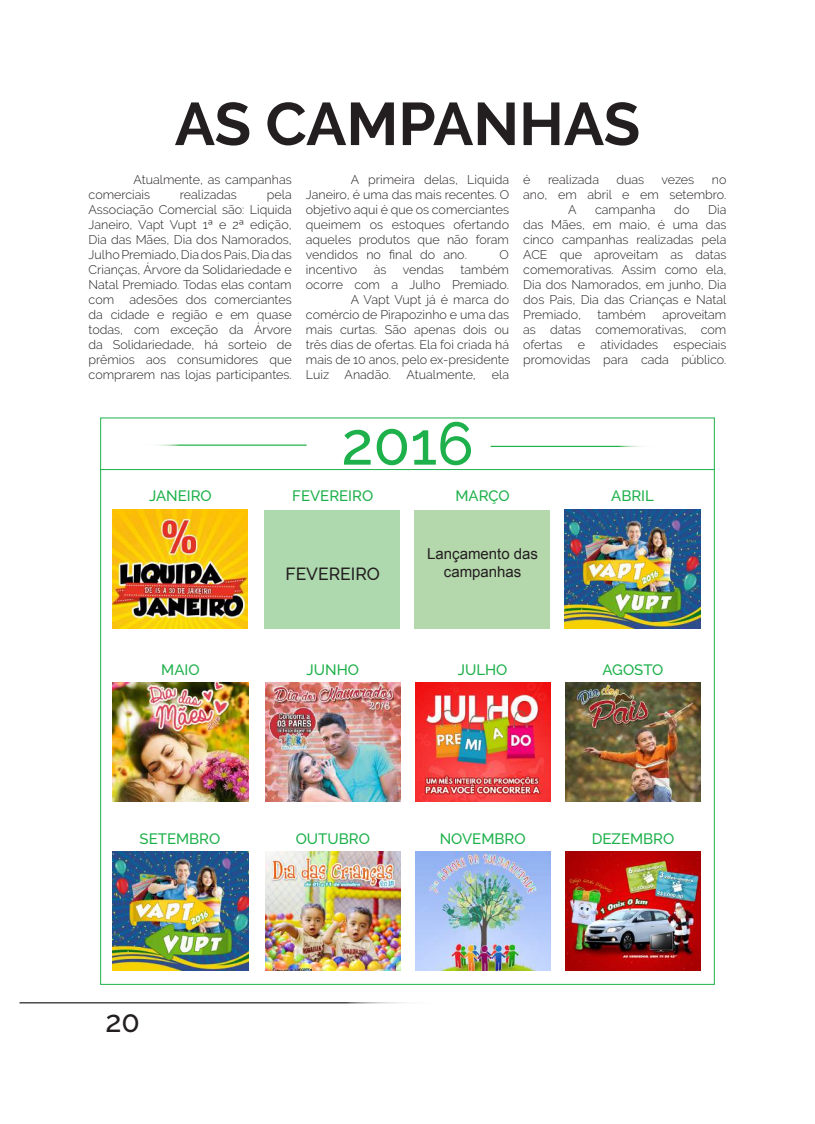
<style>
.page{position:relative;width:815px;height:1124px;background:#fff}
.page>*{position:absolute;margin:0;border:0;box-sizing:border-box;transform-origin:0 0}
.t1{font:700 60px "Raleway";color:#231f20}
.t2{font:500 60px "Raleway";color:#1eb14b}
.t3{font:500 30px "Raleway";color:#231f20}
.t4{font:500 17.5px "Raleway";color:#231f20}
.t5{font:500 15px "Raleway";color:#1eb14b}
.t6{font:15px "Arial";color:#231f20}
.t7{font:300 12.5px/15px "Raleway";color:#231f20;text-align:justify}
</style>
<div class="page">
<img style="left:112px;top:509px;width:136px;height:119px">
<div style="left:265px;top:509px;width:135px;height:119px;background:#aed9ae"></div>
<div style="left:415px;top:509px;width:135px;height:119px;background:#b5d7ac"></div>
<img style="left:565px;top:509px;width:135px;height:119px">
<img style="left:113px;top:682px;width:135px;height:119px">
<img style="left:265px;top:682px;width:135px;height:119px">
<img style="left:415px;top:682px;width:135px;height:119px">
<img style="left:565px;top:682px;width:136px;height:119px">
<img style="left:113px;top:851px;width:135px;height:119px">
<img style="left:265px;top:851px;width:135px;height:119px">
<img style="left:415px;top:851px;width:135px;height:119px">
<img style="left:565px;top:851px;width:136px;height:119px">
<hr style="left:100px;top:469px;width:615px;height:1px;background:#1eb14b">
<h1 class="t1" style="left:175px;top:90px;width:467px">AS CAMPANHAS</h1>
<p class="t7" style="left:89px;top:172px;width:205px;text-indent:45px">Atualmente, as campanhas comerciais</p>
<p class="t7" style="left:306px;top:172px;width:205px;text-indent:45px">A primeira delas, Liquida Janeiro, é uma das mais recentes. O objetivo aqui é que os comerciantes queimem os estoques ofertando aqueles produtos que não foram vendidos no final do ano.</p>
<p class="t7" style="left:523px;top:172px;width:9px">é</p>
<p class="t7" style="left:548px;top:172px;width:53px">realizada</p>
<p class="t7" style="left:617px;top:172px;width:29px">duas</p>
<p class="t7" style="left:661px;top:172px;width:34px">vezes</p>
<p class="t7" style="left:712px;top:172px;width:16px">no</p>
<p class="t7" style="left:523px;top:187px;width:205px">ano, em abril e em setembro.</p>
<p class="t7" style="left:568px;top:202px;width:10px">A</p>
<p class="t7" style="left:595px;top:202px;width:62px">campanha</p>
<p class="t7" style="left:674px;top:202px;width:17px">do</p>
<p class="t7" style="left:89px;top:187px;width:205px;text-indent:178px">pela Associação Comercial são: Liquida Janeiro, Vapt Vupt 1ª e 2ª edição, Dia das Mães, Dia dos Namorados, Julho Premiado, Dia dos Pais, Dia das Crianças, Árvore da Solidariedade e Natal Premiado. Todas elas contam com adesões dos comerciantes da cidade e região e em quase todas, com exceção da Árvore da Solidariedade, há sorteio de prêmios aos consumidores que comprarem nas lojas participantes.</p>
<p class="t7" style="left:180px;top:187px;width:59px">realizadas</p>
<p class="t7" style="left:523px;top:202px;width:205px;text-indent:185px">Dia das Mães, em maio, é uma das cinco campanhas realizadas pela ACE que aproveitam as datas comemorativas. Assim como ela, Dia dos Namorados, em junho, Dia dos Pais, Dia das Crianças e Natal Premiado,</p>
<p class="t7" style="left:500px;top:247px;width:11px">O</p>
<p class="t7" style="left:306px;top:262px;width:53px">incentivo</p>
<p class="t7" style="left:374px;top:262px;width:14px">às</p>
<p class="t7" style="left:403px;top:262px;width:43px">vendas</p>
<p class="t7" style="left:461px;top:262px;width:50px">também</p>
<p class="t7" style="left:306px;top:277px;width:205px">ocorre com a Julho Premiado.</p>
<p class="t7" style="left:351px;top:292px;width:160px">A Vapt Vupt já é marca do</p>
<p class="t7" style="left:306px;top:307px;width:205px">comércio de Pirapozinho e uma das</p>
<p class="t7" style="left:306px;top:322px;width:205px">mais curtas. São apenas dois ou</p>
<p class="t7" style="left:306px;top:337px;width:205px">três dias de ofertas. Ela foi criada há</p>
<p class="t7" style="left:306px;top:352px;width:205px">mais de 10 anos, pelo ex-presidente</p>
<p class="t7" style="left:306px;top:367px;width:172px">Luiz Anadão. Atualmente,</p>
<p class="t7" style="left:492px;top:367px;width:19px">ela</p>
<p class="t7" style="left:523px;top:307px;width:205px;text-indent:139px">aproveitam as datas comemorativas, com ofertas e atividades especiais promovidas para cada público.</p>
<p class="t7" style="left:598px;top:307px;width:50px">também</p>
<h1 class="t2" style="left:341px;top:409px;width:134px">2016</h1>
<p class="t5" style="left:149px;top:487px;width:64px">JANEIRO</p>
<p class="t5" style="left:292px;top:487px;width:82px">FEVEREIRO</p>
<p class="t5" style="left:455px;top:487px;width:56px">MARÇO</p>
<p class="t5" style="left:611px;top:487px;width:44px">ABRIL</p>
<p class="t6" style="left:427px;top:543px;width:112px">Lançamento das</p>
<h3 class="t4" style="left:286px;top:564px;width:96px">FEVEREIRO</h3>
<p class="t6" style="left:444px;top:561px;width:79px">campanhas</p>
<p class="t5" style="left:161px;top:660px;width:40px">MAIO</p>
<p class="t5" style="left:307px;top:660px;width:54px">JUNHO</p>
<p class="t5" style="left:458px;top:660px;width:51px">JULHO</p>
<p class="t5" style="left:603px;top:660px;width:62px">AGOSTO</p>
<p class="t5" style="left:140px;top:829px;width:82px">SETEMBRO</p>
<p class="t5" style="left:296px;top:829px;width:76px">OUTUBRO</p>
<p class="t5" style="left:440px;top:829px;width:87px">NOVEMBRO</p>
<p class="t5" style="left:592px;top:829px;width:84px">DEZEMBRO</p>
<h2 class="t3" style="left:106px;top:1003px;width:36px">20</h2>
</div>
